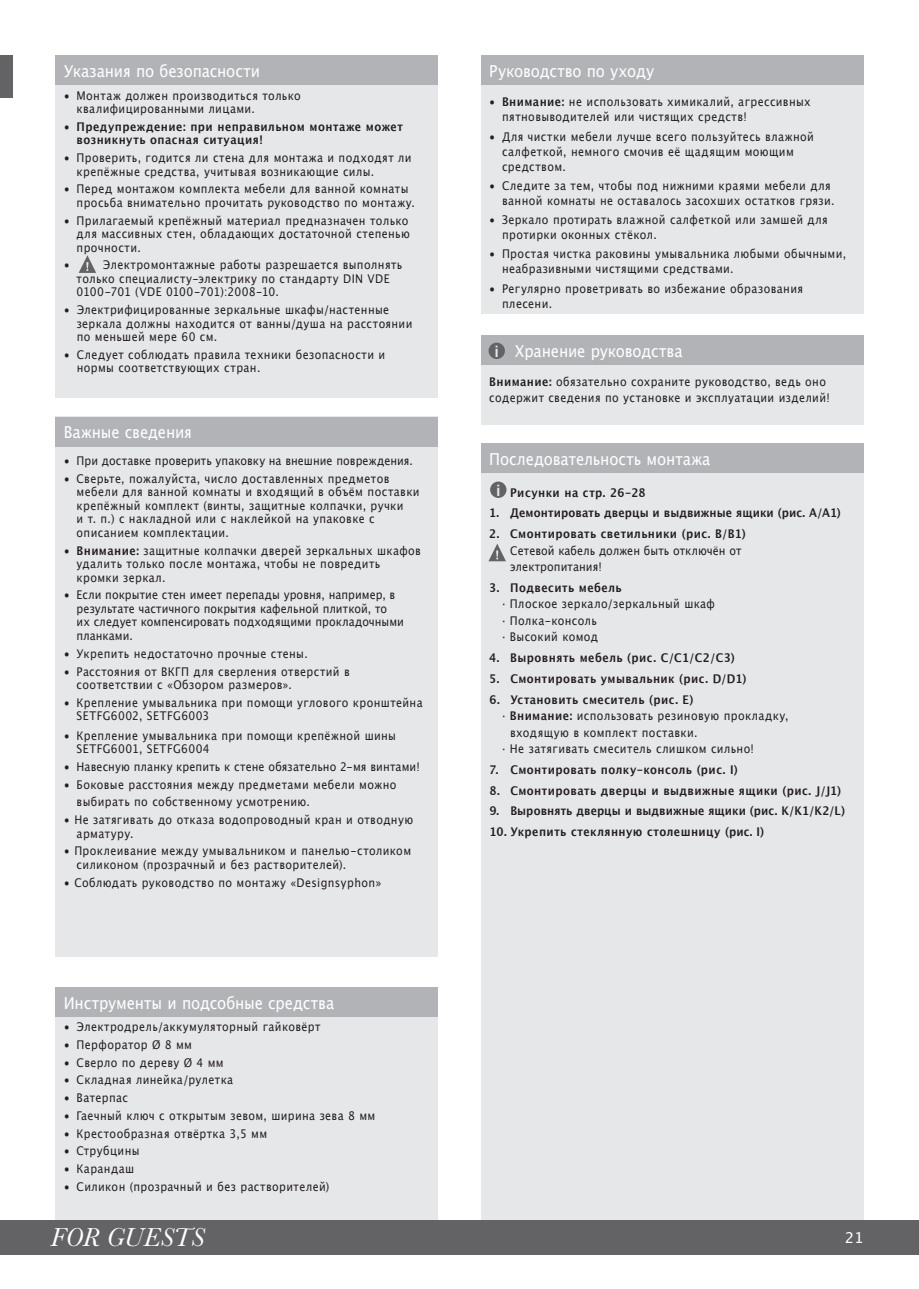
<style>
.page{position:relative;width:919px;height:1289px;background:#fff}
.page>*{position:absolute;margin:0;border:0;box-sizing:border-box;transform-origin:0 0}
.t1{font:italic 27px "Baskerville";letter-spacing:.01em;color:#fff}
.t2{font:16.5px "Lucida Grande";letter-spacing:-.005em;color:#fff;scale:.9 1}
.t3{font:700 15.45px "Lucida Grande";color:#e6e7e9;scale:.9 1}
.t4{font:15px "Lucida Grande";color:#fff}
.t5{font:12px/13.5px "Lucida Grande";letter-spacing:.035em;color:#231f20;scale:.9 1}
.t6{font:700 12px/13.5px "Lucida Grande";letter-spacing:.04em;color:#231f20;scale:.9 1}
.t7{font:12px/13.5px "Lucida Grande";letter-spacing:.005em;color:#231f20;scale:.9 1}
.t8{font:700 12px "Lucida Grande";letter-spacing:.01em;color:#231f20;scale:.9 1}
.t9{font:12px "Lucida Grande";letter-spacing:.015em;color:#231f20;scale:.9 1}
.t10{font:12px/16.5px "Lucida Grande";letter-spacing:.01em;color:#231f20;scale:.9 1}
.s1{font-weight:400}
.s2{font-weight:700}
</style>
<div class="page">
<div style="left:480px;top:335px;width:383px;height:90px;background:#e6e7e9"></div>
<div style="left:480px;top:335px;width:383px;height:30px;background:#b2b3b7"></div>
<div style="left:488px;top:342px;width:17px;height:17px;background:#636366;border-radius:50%"></div>
<div style="left:55px;top:416px;width:383px;height:540px;background:#e6e7e9"></div>
<div style="left:480px;top:443px;width:383px;height:778px;background:#e6e7e9"></div>
<div style="left:55px;top:987px;width:383px;height:234px;background:#e6e7e9"></div>
<div style="left:0;top:55px;width:13px;height:43px;background:#636366"></div>
<div style="left:55px;top:987px;width:383px;height:30px;background:#b2b3b7"></div>
<div style="left:480px;top:443px;width:383px;height:30px;background:#b2b3b7"></div>
<div style="left:480px;top:55px;width:383px;height:259px;background:#e6e7e9"></div>
<div style="left:480px;top:55px;width:383px;height:30px;background:#b2b3b7"></div>
<div style="left:490px;top:481px;width:16px;height:17px;background:#636366;border-radius:50%"></div>
<svg style="left:488px;top:544px;width:18px;height:17px"></svg>
<div style="left:55px;top:55px;width:383px;height:343px;background:#e6e7e9"></div>
<div style="left:55px;top:55px;width:383px;height:30px;background:#b2b3b7"></div>
<svg style="left:79px;top:255px;width:17px;height:18px"></svg>
<div style="left:55px;top:416px;width:383px;height:30px;background:#b2b3b7"></div>
<div style="left:0;top:1220px;width:918px;height:34px;background:#636366"></div>
<h2 class="t2" style="left:64px;top:61px;width:219px">УКАЗАНИЯ ПО БЕЗОПАСНОСТИ</h2>
<p class="t5" style="left:77px;top:89px;width:250px;text-indent:-13px">• МОНТАЖ ДОЛЖЕН ПРОИЗВОДИТЬСЯ ТОЛЬКО<br>КВАЛИФИЦИРОВАННЫМИ ЛИЦАМИ.</p>
<p class="t6" style="left:77px;top:120px;width:364px;text-indent:-13px"><span class="s1">•</span> Предупреждение: при неправильном монтаже может возникнуть опасная ситуация!</p>
<p class="t5" style="left:77px;top:151px;width:373px;text-indent:-13px">• ПРОВЕРИТЬ, ГОДИТСЯ ЛИ СТЕНА ДЛЯ МОНТАЖА И ПОДХОДЯТ ЛИ<br>КРЕПЁЖНЫЕ СРЕДСТВА, УЧИТЫВАЯ ВОЗНИКАЮЩИЕ СИЛЫ.</p>
<p class="t5" style="left:77px;top:182px;width:377px;text-indent:-13px">• ПЕРЕД МОНТАЖОМ КОМПЛЕКТА МЕБЕЛИ ДЛЯ ВАННОЙ КОМНАТЫ<br>ПРОСЬБА ВНИМАТЕЛЬНО ПРОЧИТАТЬ РУКОВОДСТВО ПО МОНТАЖУ.</p>
<p class="t5" style="left:77px;top:214px;width:371px;text-indent:-13px">• ПРИЛАГАЕМЫЙ КРЕПЁЖНЫЙ МАТЕРИАЛ ПРЕДНАЗНАЧЕН ТОЛЬКО<br>ДЛЯ МАССИВНЫХ СТЕН, ОБЛАДАЮЩИХ ДОСТАТОЧНОЙ СТЕПЕНЬЮ<br>ПРОЧНОСТИ.</p>
<p class="t5" style="left:64px;top:258px;width:8px">•</p>
<p class="t5" style="left:77px;top:258px;width:363px;text-indent:26px">ЭЛЕКТРОМОНТАЖНЫЕ РАБОТЫ РАЗРЕШАЕТСЯ ВЫПОЛНЯТЬ<br>ТОЛЬКО СПЕЦИАЛИСТУ-ЭЛЕКТРИКУ ПО СТАНДАРТУ DIN VDE<br>0100-701 (VDE 0100-701):2008-10.</p>
<p class="t5" style="left:77px;top:303px;width:374px;text-indent:-13px">• ЭЛЕКТРИФИЦИРОВАННЫЕ ЗЕРКАЛЬНЫЕ ШКАФЫ/НАСТЕННЫЕ<br>ЗЕРКАЛА ДОЛЖНЫ НАХОДИТСЯ ОТ ВАННЫ/ДУША НА РАССТОЯНИИ<br>ПО МЕНЬШЕЙ МЕРЕ 60 СМ.</p>
<p class="t5" style="left:77px;top:348px;width:344px;text-indent:-13px">• СЛЕДУЕТ СОБЛЮДАТЬ ПРАВИЛА ТЕХНИКИ БЕЗОПАСНОСТИ И<br>НОРМЫ СООТВЕТСТВУЮЩИХ СТРАН.</p>
<h2 class="t2" style="left:64px;top:422px;width:144px">ВАЖНЫЕ СВЕДЕНИЯ</h2>
<p class="t7" style="left:64px;top:454px;width:389px">• ПРИ ДОСТАВКЕ ПРОВЕРИТЬ УПАКОВКУ НА ВНЕШНИЕ ПОВРЕЖДЕНИЯ.</p>
<p class="t5" style="left:77px;top:472px;width:382px;text-indent:-13px">• СВЕРЬТЕ, ПОЖАЛУЙСТА, ЧИСЛО ДОСТАВЛЕННЫХ ПРЕДМЕТОВ МЕБЕЛИ ДЛЯ ВАННОЙ КОМНАТЫ И ВХОДЯЩИЙ В ОБЪЁМ ПОСТАВКИ КРЕПЁЖНЫЙ КОМПЛЕКТ (ВИНТЫ, ЗАЩИТНЫЕ КОЛПАЧКИ, РУЧКИ<br>И Т. П.) С НАКЛАДНОЙ ИЛИ С НАКЛЕЙКОЙ НА УПАКОВКЕ С ОПИСАНИЕМ КОМПЛЕКТАЦИИ.</p>
<p class="t5" style="left:77px;top:544px;width:384px;text-indent:-13px">• <span class="s2">Внимание:</span> ЗАЩИТНЫЕ КОЛПАЧКИ ДВЕРЕЙ ЗЕРКАЛЬНЫХ ШКАФОВ<br>УДАЛИТЬ ТОЛЬКО ПОСЛЕ МОНТАЖА, ЧТОБЫ НЕ ПОВРЕДИТЬ<br>КРОМКИ ЗЕРКАЛ.</p>
<p class="t7" style="left:77px;top:588px;width:365px;text-indent:-13px">• ЕСЛИ ПОКРЫТИЕ СТЕН ИМЕЕТ ПЕРЕПАДЫ УРОВНЯ, НАПРИМЕР, В РЕЗУЛЬТАТЕ ЧАСТИЧНОГО ПОКРЫТИЯ КАФЕЛЬНОЙ ПЛИТКОЙ, ТО<br>ИХ СЛЕДУЕТ КОМПЕНСИРОВАТЬ ПОДХОДЯЩИМИ ПРОКЛАДОЧНЫМИ ПЛАНКАМИ.</p>
<p class="t5" style="left:64px;top:647px;width:272px">• УКРЕПИТЬ НЕДОСТАТОЧНО ПРОЧНЫЕ СТЕНЫ.</p>
<p class="t5" style="left:77px;top:664px;width:305px;text-indent:-13px">• РАССТОЯНИЯ ОТ ВКГП ДЛЯ СВЕРЛЕНИЯ ОТВЕРСТИЙ В<br>СООТВЕТСТВИИ С «ОБЗОРОМ РАЗМЕРОВ».</p>
<p class="t5" style="left:77px;top:696px;width:386px;text-indent:-13px">• КРЕПЛЕНИЕ УМЫВАЛЬНИКА ПРИ ПОМОЩИ УГЛОВОГО КРОНШТЕЙНА<br>SETFG6002, SETFG6003</p>
<p class="t5" style="left:77px;top:728px;width:356px;text-indent:-13px">• КРЕПЛЕНИЕ УМЫВАЛЬНИКА ПРИ ПОМОЩИ КРЕПЁЖНОЙ ШИНЫ<br>SETFG6001, SETFG6004</p>
<p class="t9" style="left:64px;top:759px;width:397px">• НАВЕСНУЮ ПЛАНКУ КРЕПИТЬ К СТЕНЕ ОБЯЗАТЕЛЬНО 2-МЯ ВИНТАМИ!</p>
<p class="t5" style="left:77px;top:775px;width:357px;line-height:17.7px;text-indent:-13px">• БОКОВЫЕ РАССТОЯНИЯ МЕЖДУ ПРЕДМЕТАМИ МЕБЕЛИ МОЖНО<br>ВЫБИРАТЬ ПО СОБСТВЕННОМУ УСМОТРЕНИЮ.</p>
<p class="t5" style="left:77px;top:813px;width:375px;text-indent:-13px">• НЕ ЗАТЯГИВАТЬ ДО ОТКАЗА ВОДОПРОВОДНЫЙ КРАН И ОТВОДНУЮ<br>АРМАТУРУ.</p>
<p class="t5" style="left:77px;top:844px;width:373px;text-indent:-13px">• ПРОКЛЕИВАНИЕ МЕЖДУ УМЫВАЛЬНИКОМ И ПАНЕЛЬЮ-СТОЛИКОМ<br>СИЛИКОНОМ (ПРОЗРАЧНЫЙ И БЕЗ РАСТВОРИТЕЛЕЙ).</p>
<p class="t5" style="left:64px;top:875px;width:354px">• СОБЛЮДАТЬ РУКОВОДСТВО ПО МОНТАЖУ «DESIGNSYPHON»</p>
<h2 class="t2" style="left:64px;top:993px;width:302px">ИНСТРУМЕНТЫ И ПОДСОБНЫЕ СРЕДСТВА</h2>
<p class="t5" style="left:64px;top:1020px;width:287px">• ЭЛЕКТРОДРЕЛЬ/АККУМУЛЯТОРНЫЙ ГАЙКОВЁРТ</p>
<p class="t5" style="left:64px;top:1037px;width:144px">• ПЕРФОРАТОР Ø 8 ММ</p>
<p class="t5" style="left:64px;top:1055px;width:179px">• СВЕРЛО ПО ДЕРЕВУ Ø 4 ММ</p>
<p class="t5" style="left:64px;top:1073px;width:190px">• СКЛАДНАЯ ЛИНЕЙКА/РУЛЕТКА</p>
<p class="t5" style="left:64px;top:1091px;width:73px">• ВАТЕРПАС</p>
<p class="t5" style="left:64px;top:1108px;width:347px">• ГАЕЧНЫЙ КЛЮЧ С ОТКРЫТЫМ ЗЕВОМ, ШИРИНА ЗЕВА 8 ММ</p>
<p class="t5" style="left:64px;top:1126px;width:227px">• КРЕСТООБРАЗНАЯ ОТВЁРТКА 3,5 ММ</p>
<p class="t5" style="left:64px;top:1144px;width:86px">• СТРУБЦИНЫ</p>
<p class="t5" style="left:64px;top:1162px;width:80px">• КАРАНДАШ</p>
<p class="t5" style="left:64px;top:1179px;width:296px">• СИЛИКОН (ПРОЗРАЧНЫЙ И БЕЗ РАСТВОРИТЕЛЕЙ)</p>
<h2 class="t2" style="left:489px;top:61px;width:185px">РУКОВОДСТВО ПО УХОДУ</h2>
<p class="t5" style="left:502px;top:95px;width:344px;line-height:15px;text-indent:-13px">• <span class="s2">Внимание:</span> НЕ ИСПОЛЬЗОВАТЬ ХИМИКАЛИЙ, АГРЕССИВНЫХ<br>ПЯТНОВЫВОДИТЕЛЕЙ ИЛИ ЧИСТЯЩИХ СРЕДСТВ!</p>
<p class="t5" style="left:502px;top:129px;width:348px;line-height:15px;text-indent:-13px">• ДЛЯ ЧИСТКИ МЕБЕЛИ ЛУЧШЕ ВСЕГО ПОЛЬЗУЙТЕСЬ ВЛАЖНОЙ<br>САЛФЕТКОЙ, НЕМНОГО СМОЧИВ ЕЁ ЩАДЯЩИМ МОЮЩИМ<br>СРЕДСТВОМ.</p>
<p class="t5" style="left:502px;top:178px;width:371px;line-height:15px;text-indent:-13px">• СЛЕДИТЕ ЗА ТЕМ, ЧТОБЫ ПОД НИЖНИМИ КРАЯМИ МЕБЕЛИ ДЛЯ<br>ВАННОЙ КОМНАТЫ НЕ ОСТАВАЛОСЬ ЗАСОХШИХ ОСТАТКОВ ГРЯЗИ.</p>
<p class="t5" style="left:502px;top:212px;width:363px;line-height:15px;text-indent:-13px">• ЗЕРКАЛО ПРОТИРАТЬ ВЛАЖНОЙ САЛФЕТКОЙ ИЛИ ЗАМШЕЙ ДЛЯ<br>ПРОТИРКИ ОКОННЫХ СТЁКОЛ.</p>
<p class="t5" style="left:502px;top:247px;width:384px;line-height:15px;text-indent:-13px">• ПРОСТАЯ ЧИСТКА РАКОВИНЫ УМЫВАЛЬНИКА ЛЮБЫМИ ОБЫЧНЫМИ,<br>НЕАБРАЗИВНЫМИ ЧИСТЯЩИМИ СРЕДСТВАМИ.</p>
<p class="t5" style="left:502px;top:281px;width:336px;line-height:15px;text-indent:-13px">• РЕГУЛЯРНО ПРОВЕТРИВАТЬ ВО ИЗБЕЖАНИЕ ОБРАЗОВАНИЯ<br>ПЛЕСЕНИ.</p>
<p class="t3" style="left:494px;top:344px;width:7px">i</p>
<h2 class="t2" style="left:515px;top:341px;width:187px">ХРАНЕНИЕ РУКОВОДСТВА</h2>
<p class="t5" style="left:489px;top:373px;width:380px;line-height:16.5px"><span class="s2">Внимание:</span> ОБЯЗАТЕЛЬНО СОХРАНИТЕ РУКОВОДСТВО, ВЕДЬ ОНО<br>СОДЕРЖИТ СВЕДЕНИЯ ПО УСТАНОВКЕ И ЭКСПЛУАТАЦИИ ИЗДЕЛИЙ!</p>
<h2 class="t2" style="left:489px;top:449px;width:247px">ПОСЛЕДОВАТЕЛЬНОСТЬ МОНТАЖА</h2>
<p class="t3" style="left:496px;top:482px;width:7px">i</p>
<p class="t6" style="left:510px;top:485px;width:152px">Рисунки на стр. 26-28</p>
<p class="t8" style="left:489px;top:503px;width:392px">1. Демонтировать дверцы и выдвижные ящики (рис. A/A1)</p>
<p class="t6" style="left:489px;top:527px;width:286px">2. Смонтировать светильники (рис. B/B1)</p>
<p class="t10" style="left:510px;top:542px;width:258px">СЕТЕВОЙ КАБЕЛЬ ДОЛЖЕН БЫТЬ ОТКЛЮЧЁН ОТ<br>ЭЛЕКТРОПИТАНИЯ!</p>
<p class="t6" style="left:489px;top:580px;width:149px">3. Подвесить мебель</p>
<p class="t5" style="left:502px;top:596px;width:238px;line-height:16.5px">· ПЛОСКОЕ ЗЕРКАЛО/ЗЕРКАЛЬНЫЙ ШКАФ · ПОЛКА-КОНСОЛЬ<br>· ВЫСОКИЙ КОМОД</p>
<p class="t6" style="left:489px;top:651px;width:274px">4. Выровнять мебель (рис. C/C1/C2/C3)</p>
<p class="t6" style="left:489px;top:671px;width:287px">5. Смонтировать умывальник (рис. D/D1)</p>
<p class="t6" style="left:489px;top:692px;width:228px">6. Установить смеситель (рис. E)</p>
<p class="t5" style="left:502px;top:709px;width:320px">· <span class="s2">Внимание:</span> ИСПОЛЬЗОВАТЬ РЕЗИНОВУЮ ПРОКЛАДКУ,</p>
<p class="t5" style="left:510px;top:725px;width:209px">ВХОДЯЩУЮ В КОМПЛЕКТ ПОСТАВКИ.</p>
<p class="t5" style="left:502px;top:742px;width:281px">· НЕ ЗАТЯГИВАТЬ СМЕСИТЕЛЬ СЛИШКОМ СИЛЬНО!</p>
<p class="t6" style="left:489px;top:762px;width:278px">7. Смонтировать полку-консоль (рис. I)</p>
<p class="t6" style="left:489px;top:783px;width:392px">8. Смонтировать дверцы и выдвижные ящики (рис. J/J1)</p>
<p class="t8" style="left:489px;top:801px;width:396px">9. Выровнять дверцы и выдвижные ящики (рис. K/K1/K2/L)</p>
<p class="t6" style="left:489px;top:825px;width:307px">10. Укрепить стеклянную столешницу (рис. I)</p>
<h1 class="t1" style="left:50px;top:1220px;width:155px">FOR GUESTS</h1>
<p class="t4" style="left:844px;top:1231px;width:20px">21</p>
</div>
